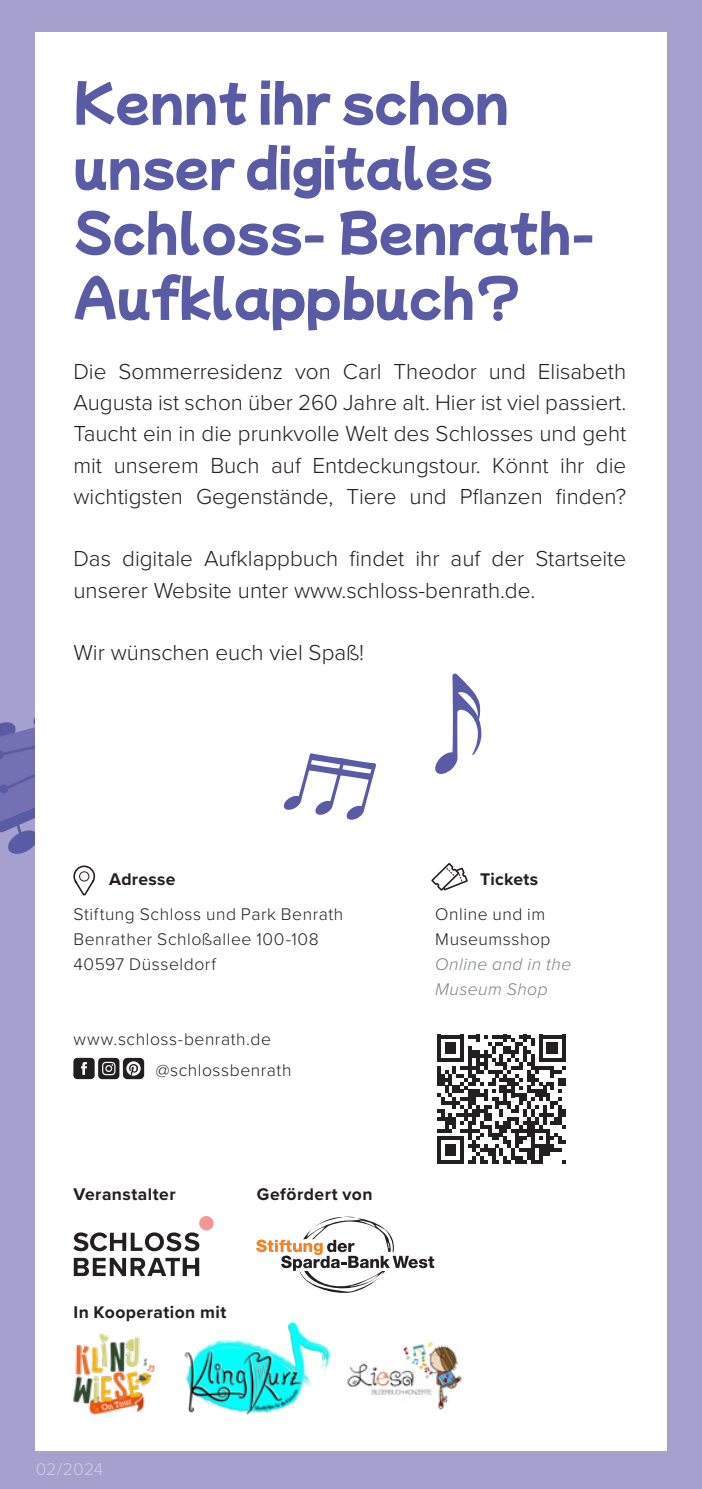
<style>
.page{position:relative;width:702px;height:1489px;background:#fff}
.page>*{position:absolute;margin:0;border:0;box-sizing:border-box;transform-origin:0 0}
.t1{font:50px/65px "Mochiy Pop P One";color:#595ba5}
.t2{font:300 22.5px/31.2px "Proxima Nova";color:#231f20;text-align:justify}
.t3{font:300 17.5px/25px "Proxima Nova";letter-spacing:.03em;color:#231f20}
.t4{font:700 17.5px "Proxima Nova";letter-spacing:.025em;color:#231f20}
.t5{font:italic 300 17.5px/25px "Proxima Nova";letter-spacing:.025em;color:#7e8083}
.t6{font:300 17.5px "Proxima Nova";letter-spacing:.01em;color:#fff}
</style>
<div class="page">
<div style="left:0;top:0;width:702px;height:1488px;background:#a5a0ce"></div>
<div style="left:35px;top:33px;width:631px;height:1417px;background:#fff"></div>
<div style="left:73px;top:1057px;width:22px;height:22px;background:#231f20;border-radius:4px"></div>
<svg style="left:81px;top:1062px;width:6px;height:12px"></svg>
<div style="left:98px;top:1057px;width:21px;height:22px;background:#231f20;border-radius:4px"></div>
<svg style="left:102px;top:1061px;width:13px;height:14px"></svg>
<div style="left:123px;top:1057px;width:21px;height:22px;background:#231f20;border-radius:4px"></div>
<svg style="left:126px;top:1061px;width:15px;height:14px"></svg>
<svg style="left:129px;top:1063px;width:9px;height:12px"></svg>
<svg style="left:437px;top:1034px;width:129px;height:129px"></svg>
<svg style="left:0;top:673px;width:482px;height:223px"></svg>
<img style="left:347px;top:1341px;width:115px;height:69px">
<svg style="left:73px;top:1232px;width:126px;height:19px"></svg>
<svg style="left:74px;top:1257px;width:125px;height:18px"></svg>
<div style="left:199px;top:1215px;width:14px;height:15px;background:#f59692;border-radius:50%"></div>
<svg style="left:256px;top:1216px;width:178px;height:77px"></svg>
<img style="left:73px;top:1333px;width:82px;height:81px">
<img style="left:184px;top:1322px;width:147px;height:93px">
<h1 class="t1" style="left:73px;top:68px;width:523px">Kennt ihr schon unser digitales<br>Schloss- Benrath-<br>Aufklappbuch?</h1>
<p class="t2" style="left:73px;top:354px;width:554px">Die Sommerresidenz von Carl Theodor und Elisabeth Augusta ist schon über 260 Jahre alt. Hier ist viel passiert.<br>Taucht ein in die prunkvolle Welt des Schlosses und geht mit unserem Buch auf Entdeckungstour. Könnt ihr die wichtigsten Gegenstände, Tiere und Pflanzen finden?</p>
<p class="t2" style="left:73px;top:542px;width:554px">Das digitale Aufklappbuch findet ihr auf der Startseite unserer Website unter www.schloss-benrath.de.</p>
<p class="t2" style="left:73px;top:636px;width:292px">Wir wünschen euch viel Spaß!</p>
<p class="t4" style="left:109px;top:865px;width:68px">Adresse</p>
<p class="t3" style="left:73px;top:900px;width:271px">Stiftung Schloss und Park Benrath<br>Benrather Schloßallee 100-108<br>40597 Düsseldorf</p>
<p class="t3" style="left:156px;top:1022px;width:137px;line-height:31.2px;text-indent:-82px">www.schloss-benrath.de @schlossbenrath</p>
<p class="t4" style="left:73px;top:1180px;width:104px">Veranstalter</p>
<p class="t4" style="left:257px;top:1180px;width:117px">Gefördert von</p>
<p class="t4" style="left:73px;top:1299px;width:154px">In Kooperation mit</p>
<p class="t6" style="left:35px;top:1455px;width:70px">02/2024</p>
<p class="t4" style="left:480px;top:865px;width:60px">Tickets</p>
<p class="t3" style="left:435px;top:900px;width:117px">Online und im<br>Museumsshop</p>
<p class="t5" style="left:435px;top:950px;width:138px">Online and in the<br>Museum Shop</p>
</div>
